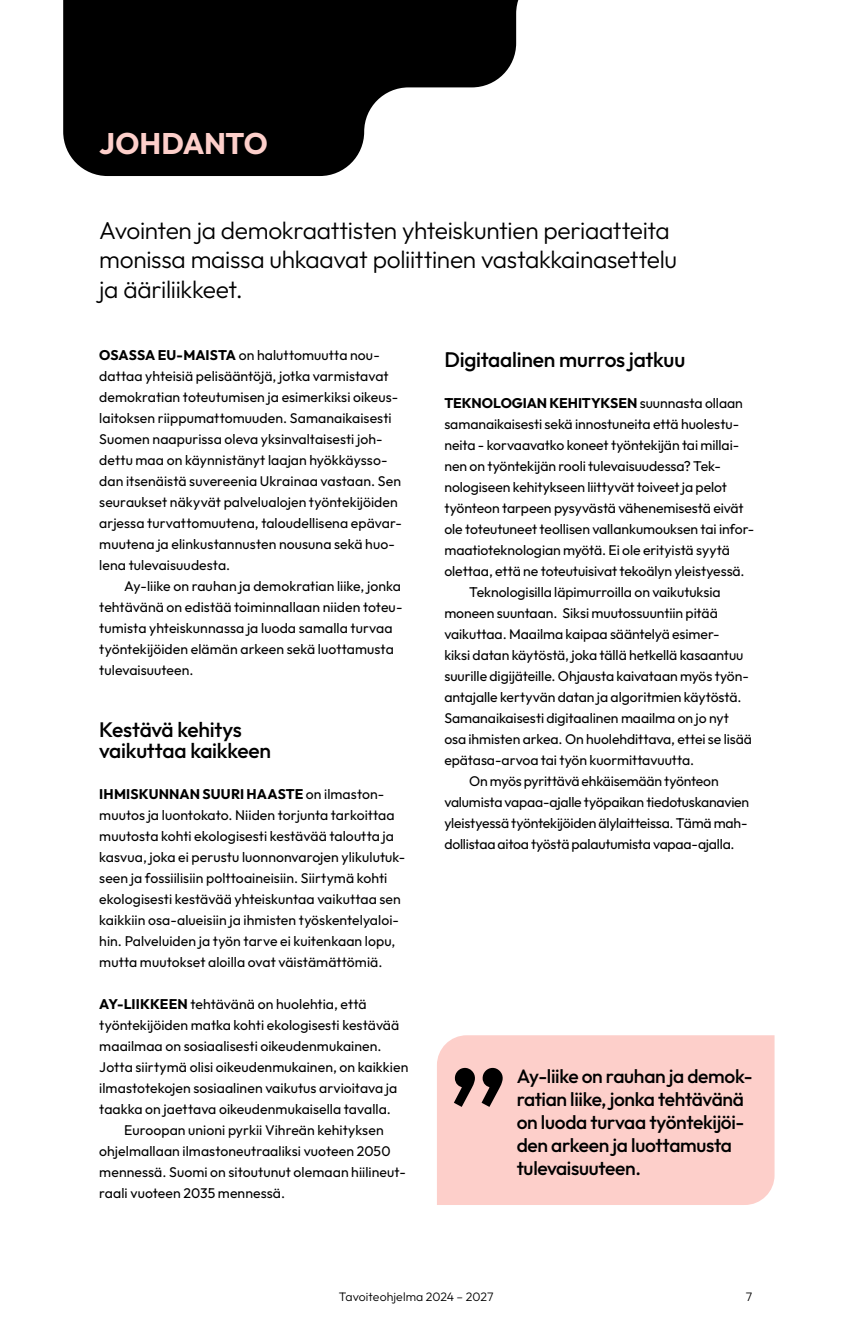
<style>
.page{position:relative;width:854px;height:1340px;background:#fff}
.page>*{position:absolute;margin:0;border:0;box-sizing:border-box;transform-origin:0 0}
.t1{font:150.5px "Outfit";color:#000}
.t2{font:700 29.75px "Outfit";letter-spacing:-.01em;color:#fdcfca}
.t3{font:300 24.5px/29.4px "Outfit";letter-spacing:-.015em;color:#000}
.t4{font:500 21px/21px "Outfit";letter-spacing:-.015em;color:#000}
.t5{font:500 19.25px/23.1px "Outfit";letter-spacing:-.02em;color:#000}
.t6{font:14px/21px "Outfit";color:#000}
.t7{font:700 14px "Outfit";letter-spacing:-.005em;color:#000}
.t8{font:300 12.25px "Outfit";letter-spacing:.005em;color:#000}
.s1{font-weight:700}
.s2{font-weight:400}
</style>
<div class="page">
<svg style="left:63px;top:0;width:456px;height:176px;fill:#000"></svg>
<div style="left:437px;top:1035px;width:337px;height:169px;background:#fdcfca"></div>
<h2 class="t2" style="left:99px;top:124px;width:170px">JOHDANTO</h2>
<h3 class="t3" style="left:99px;top:216px;width:579px">Avointen ja demokraattisten yhteiskuntien periaatteita monissa maissa uhkaavat poliittinen vastakkainasettelu ja ääriliikkeet.</h3>
<p class="t6" style="left:99px;top:345px;width:304px"><span class="s1">OSASSA EU-MAISTA</span> on haluttomuutta nou&shy;dattaa yhteisiä pelisääntöjä, jotka varmistavat demokratian toteutumisen ja esimerkiksi oikeus&shy;laitoksen riippumattomuuden. Samanaikaisesti Suomen naapurissa oleva yksinvaltaisesti joh&shy;dettu maa on käynnistänyt laajan hyökkäysso&shy;dan itsenäistä suvereenia Ukrainaa vastaan. Sen seuraukset näkyvät palvelualojen työntekijöiden arjessa turvattomuutena, taloudellisena epävar&shy;muutena ja elinkustannusten nousuna sekä huo&shy;lena tulevaisuudesta.</p>
<p class="t6" style="left:99px;top:576px;width:304px;text-indent:25px">Ay-liike on rauhan ja demokratian liike, jonka tehtävänä on edistää toiminnallaan niiden toteu&shy;tumista yhteiskunnassa ja luoda samalla turvaa työntekijöiden elämän arkeen sekä luottamusta tulevaisuuteen.</p>
<h3 class="t4" style="left:99px;top:719px;width:173px">Kestävä kehitys vaikuttaa kaikkeen</h3>
<p class="t6" style="left:99px;top:783px;width:307px"><span class="s1">IHMISKUNNAN SUURI HAASTE</span> on ilmaston&shy;muutos ja luontokato. Niiden torjunta tarkoittaa muutosta kohti ekologisesti kestävää taloutta ja kasvua, joka ei perustu luonnonvarojen ylikulutuk&shy;seen ja fossiilisiin polttoaineisiin. Siirtymä kohti ekologisesti kestävää yhteiskuntaa vaikuttaa sen kaikkiin osa-alueisiin ja ihmisten työskentelyaloi&shy;hin. Palveluiden ja työn tarve ei kuitenkaan lopu, mutta muutokset aloilla ovat väistämättömiä.</p>
<p class="t6" style="left:99px;top:993px;width:269px"><span class="s1">AY-LIIKKEEN</span> tehtävänä on huolehtia, että</p>
<p class="t6" style="left:99px;top:1014px;width:301px">työntekijöiden matka kohti ekologisesti kestävää</p>
<p class="t6" style="left:99px;top:1035px;width:284px">maailmaa on sosiaalisesti oikeudenmukainen.</p>
<p class="t6" style="left:99px;top:1056px;width:310px">Jotta siirtymä olisi oikeudenmukainen, on kaikkien</p>
<p class="t6" style="left:99px;top:1077px;width:299px">ilmastotekojen sosiaalinen vaikutus arvioitava ja</p>
<p class="t6" style="left:99px;top:1098px;width:293px">taakka on jaettava oikeudenmukaisella tavalla.</p>
<p class="t6" style="left:124px;top:1119px;width:261px">Euroopan unioni pyrkii Vihreän kehityksen</p>
<p class="t6" style="left:99px;top:1140px;width:292px">ohjelmallaan ilmastoneutraaliksi vuoteen 2050</p>
<p class="t6" style="left:99px;top:1161px;width:308px">mennessä. Suomi on sitoutunut olemaan hiilineut-</p>
<p class="t6" style="left:99px;top:1182px;width:187px">raali vuoteen 2035 mennessä.</p>
<h3 class="t4" style="left:444px;top:350px;width:242px">Digitaalinen murros jatkuu</h3>
<p class="t7" style="left:444px;top:393px;width:300px">TEKNOLOGIAN KEHITYKSEN <span class="s2">suunnasta ollaan</span></p>
<p class="t6" style="left:444px;top:414px;width:296px">samanaikaisesti sekä innostuneita että huolestu-</p>
<p class="t6" style="left:444px;top:435px;width:296px">neita - korvaavatko koneet työntekijän tai millai-</p>
<p class="t6" style="left:444px;top:456px;width:278px">nen on työntekijän rooli tulevaisuudessa? Tek-</p>
<p class="t6" style="left:444px;top:477px;width:284px">nologiseen kehitykseen liittyvät toiveet ja pelot</p>
<p class="t6" style="left:444px;top:498px;width:301px">työnteon tarpeen pysyvästä vähenemisestä eivät</p>
<p class="t6" style="left:444px;top:519px;width:311px">ole toteutuneet teollisen vallankumouksen tai infor-</p>
<p class="t6" style="left:444px;top:540px;width:287px">maatioteknologian myötä. Ei ole erityistä syytä</p>
<p class="t6" style="left:444px;top:561px;width:302px">olettaa, että ne toteutuisivat tekoälyn yleistyessä.</p>
<p class="t6" style="left:469px;top:582px;width:253px">Teknologisilla läpimurroilla on vaikutuksia</p>
<p class="t6" style="left:444px;top:603px;width:275px">moneen suuntaan. Siksi muutossuuntiin pitää</p>
<p class="t6" style="left:444px;top:624px;width:277px">vaikuttaa. Maailma kaipaa sääntelyä esimer-</p>
<p class="t6" style="left:444px;top:645px;width:300px">kiksi datan käytöstä, joka tällä hetkellä kasaantuu</p>
<p class="t6" style="left:444px;top:666px;width:306px">suurille digijäteille. Ohjausta kaivataan myös työn-</p>
<p class="t6" style="left:444px;top:687px;width:298px">antajalle kertyvän datan ja algoritmien käytöstä.</p>
<p class="t6" style="left:444px;top:708px;width:286px">Samanaikaisesti digitaalinen maailma on jo nyt</p>
<p class="t6" style="left:444px;top:729px;width:309px">osa ihmisten arkea. On huolehdittava, ettei se lisää</p>
<p class="t6" style="left:444px;top:750px;width:251px">epätasa-arvoa tai työn kuormittavuutta.</p>
<p class="t6" style="left:469px;top:771px;width:251px">On myös pyrittävä ehkäisemään työnteon</p>
<p class="t6" style="left:444px;top:792px;width:306px">valumista vapaa-ajalle työpaikan tiedotuskanavien</p>
<p class="t6" style="left:444px;top:813px;width:304px">yleistyessä työntekijöiden älylaitteissa. Tämä mah-</p>
<p class="t6" style="left:444px;top:834px;width:292px">dollistaa aitoa työstä palautumista vapaa-ajalla.</p>
<h1 class="t1" style="left:445px;top:1025px;width:67px">”</h1>
<h3 class="t5" style="left:516px;top:1065px;width:237px">Ay-liike on rauhan ja demok&shy;ratian liike, jonka tehtävänä on luoda turvaa työntekijöi&shy;den arkeen ja luottamusta</h3>
<h3 class="t5" style="left:516px;top:1157px;width:126px">tulevaisuuteen.</h3>
<p class="t8" style="left:338px;top:1289px;width:156px">Tavoiteohjelma 2024 – 2027</p>
<p class="t8" style="left:745px;top:1289px;width:8px">7</p>
</div>
